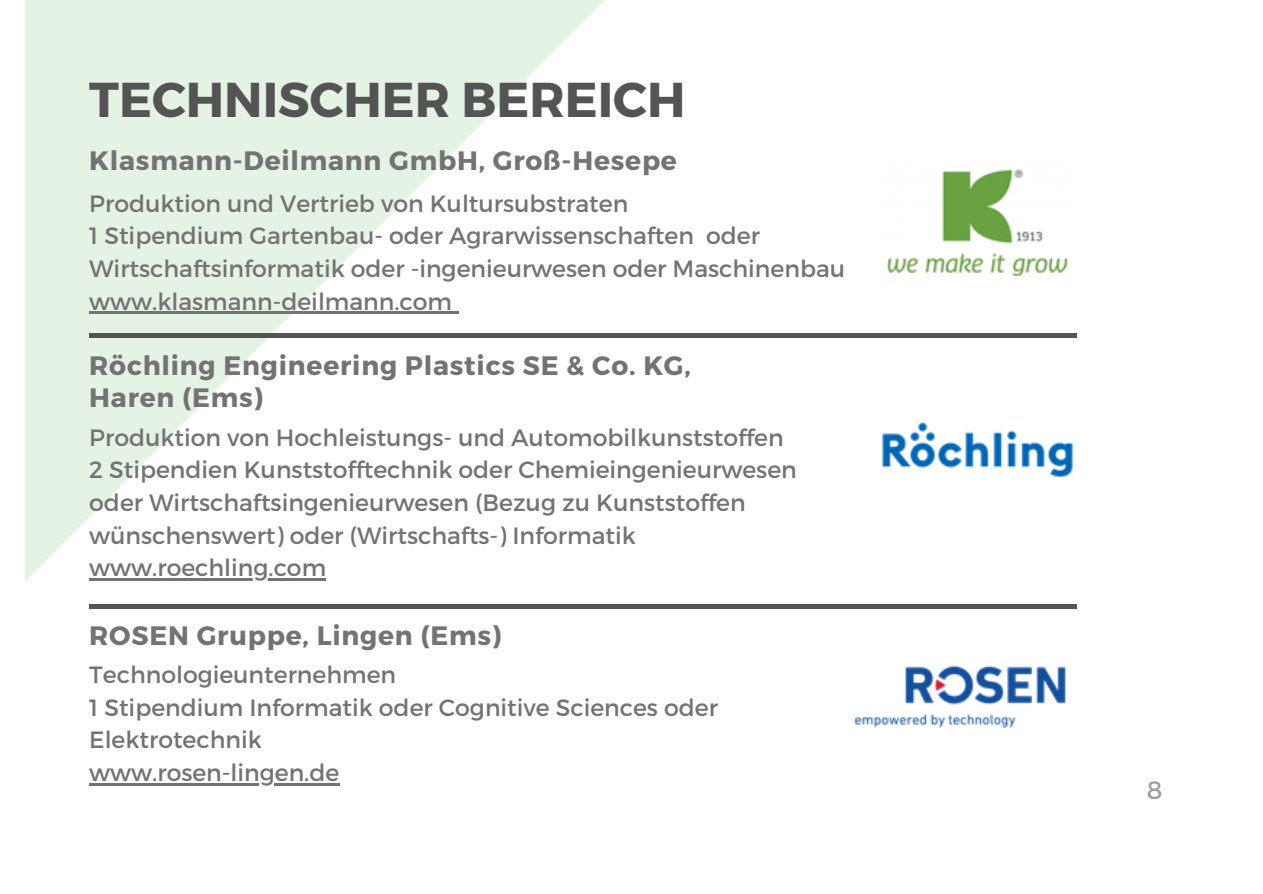
<style>
.page{position:relative;width:1263px;height:894px;background:#fff}
.page>*{position:absolute;margin:0;border:0;box-sizing:border-box;transform-origin:0 0}
.t1{font:700 48.9px "Montserrat";color:#545454}
.t2{font:700 26.55px "Montserrat";letter-spacing:.03em;color:#737373}
.t3{font:25.05px "Montserrat";color:#9d9d9c}
.t4{font:23.55px/32.5px "Montserrat";color:#737373}
</style>
<div class="page">
<svg style="left:25px;top:0;width:608px;height:581px"></svg>
<hr style="left:89px;top:604px;width:988px;height:4px;background:#545454">
<img style="left:882px;top:422px;width:191px;height:56px">
<hr style="left:89px;top:578px;width:237px;height:2px;background:#737373">
<img style="left:853px;top:665px;width:213px;height:63px">
<hr style="left:89px;top:782px;width:250px;height:3px;background:#737373">
<img style="left:886px;top:169px;width:183px;height:108px">
<hr style="left:89px;top:312px;width:363px;height:2px;background:#737373">
<svg style="left:452px;top:312px;width:6px;height:2px"></svg>
<hr style="left:89px;top:333px;width:988px;height:4px;background:#545454">
<p class="t1" style="left:89px;top:68px;width:598px">TECHNISCHER BEREICH</p>
<p class="t2" style="left:89px;top:144px;width:589px">Klasmann-Deilmann GmbH, Groß-Hesepe</p>
<p class="t4" style="left:89px;top:186px;width:541px">Produktion und Vertrieb von Kultursubstraten</p>
<p class="t4" style="left:89px;top:218px;width:757px">1 Stipendium Gartenbau- oder Agrarwissenschaften oder<br>Wirtschaftsinformatik oder -ingenieurwesen oder Maschinenbau</p>
<p class="t4" style="left:89px;top:283px;width:364px">www.klasmann-deilmann.com</p>
<p class="t2" style="left:89px;top:348px;width:603px">Röchling Engineering Plastics SE &amp; Co. KG,</p>
<p class="t2" style="left:89px;top:380px;width:175px">Haren (Ems)</p>
<p class="t4" style="left:89px;top:419px;width:696px">Produktion von Hochleistungs- und Automobilkunststoffen</p>
<p class="t4" style="left:89px;top:452px;width:709px">2 Stipendien Kunststofftechnik oder Chemieingenieurwesen</p>
<p class="t4" style="left:89px;top:485px;width:658px">oder Wirtschaftsingenieurwesen (Bezug zu Kunststoffen</p>
<p class="t4" style="left:89px;top:517px;width:548px">wünschenswert) oder (Wirtschafts-) Informatik</p>
<p class="t4" style="left:89px;top:550px;width:238px">www.roechling.com</p>
<p class="t2" style="left:89px;top:618px;width:414px">ROSEN Gruppe, Lingen (Ems)</p>
<p class="t4" style="left:89px;top:657px;width:308px">Technologieunternehmen</p>
<p class="t4" style="left:89px;top:689px;width:630px">1 Stipendium Informatik oder Cognitive Sciences oder</p>
<p class="t4" style="left:89px;top:722px;width:174px">Elektrotechnik</p>
<p class="t4" style="left:89px;top:754px;width:252px">www.rosen-lingen.de</p>
<p class="t3" style="left:1147px;top:773px;width:17px">8</p>
</div>
